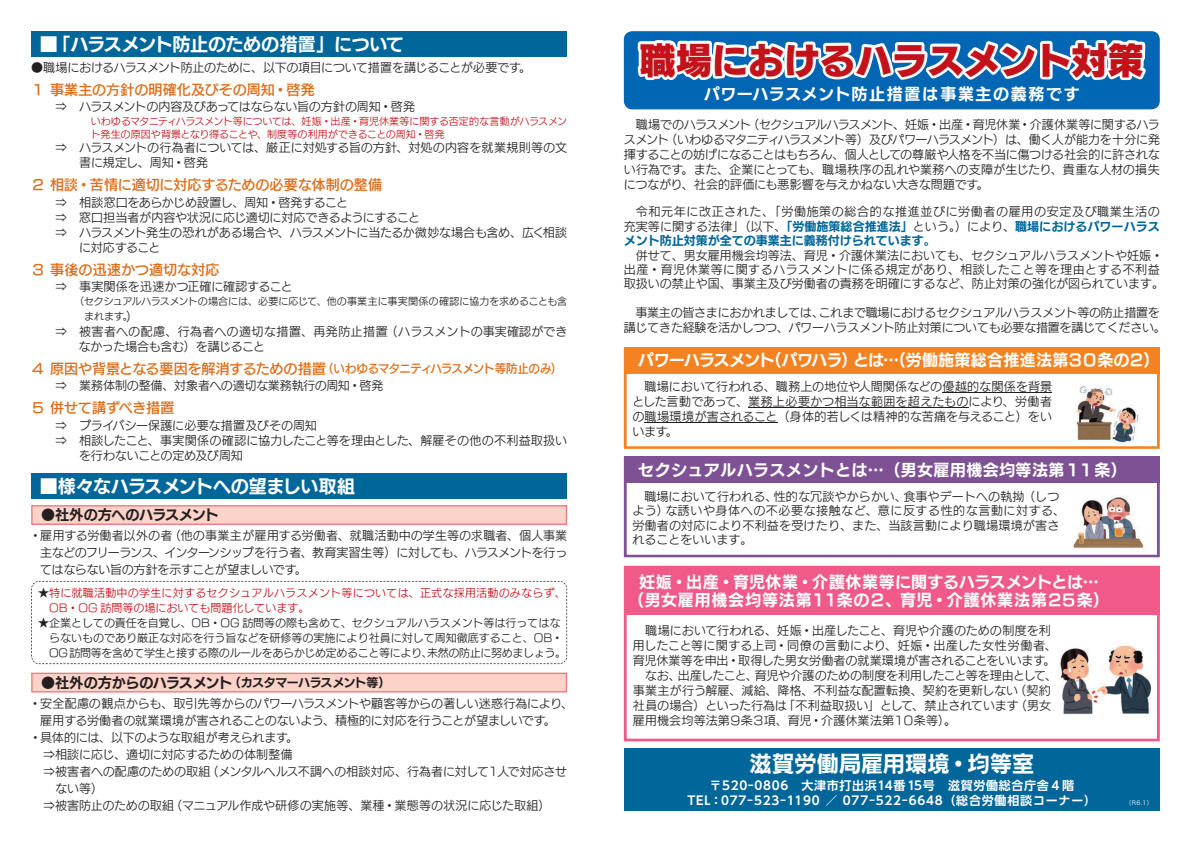
<style>
.page{position:relative;width:1191px;height:842px;background:#fff}
.page>*{position:absolute;margin:0;border:0;box-sizing:border-box;transform-origin:0 0}
.t1{font:36px "New Rodin Pro EB";color:#c4121a}
.t2{font:22px "New Rodin Pro B";letter-spacing:.015em;color:#fff}
.t3{font:18px "New Rodin Pro B";letter-spacing:-.02em;color:#fff}
.t4{font:16px/18px "New Rodin Pro B";letter-spacing:.025em;color:#fff;text-align:center}
.t5{font:16px "New Rodin Pro B";letter-spacing:-.025em;color:#fff}
.t6{font:16px "New Rodin Pro B";letter-spacing:.1em;color:#fff}
.t7{font:14px "New Rodin Pro DB";letter-spacing:.005em;color:#dd6e1c}
.t8{font:14px "New Rodin Pro B";letter-spacing:-.02em;color:#231f20}
.t9{font:12px/15px "New Rodin Pro M";color:#231f20;text-align:justify}
.t10{font:12px/14.4px "New Rodin Pro M";letter-spacing:-.02em;color:#231f20}
.t11{font:12px "New Rodin Pro M";letter-spacing:-.025em;color:#231f20}
.t12{font:12px/14.4px "New Rodin Pro M";letter-spacing:.02em;color:#231f20}
.t13{font:12px/14.4px "New Rodin Pro M";letter-spacing:.055em;color:#231f20;text-align:right}
.t14{font:700 12px/15px "UD Shin Go Pr 6 De";letter-spacing:.06em;color:#fff;text-align:center}
.t15{font:12px "New Rodin Pro M";letter-spacing:-.035em;color:#231f20}
.t16{font:12px "New Rodin Pro DB";letter-spacing:-.025em;color:#dd6e1c;scale:.95 1}
.t17{font:12px "New Rodin Pro M";letter-spacing:.03em;color:#231f20}
.t18{font:12px "New Rodin Pro B";color:#01669a}
.t19{font:11px/15px "New Rodin Pro M";letter-spacing:-.005em;color:#231f20}
.t20{font:11px/15px "New Rodin Pro M";letter-spacing:.02em;color:#c4121a}
.t21{font:10px/13px "New Rodin Pro M";letter-spacing:-.005em;color:#c4121a}
.t22{font:10px/15px "New Rodin Pro M";letter-spacing:-.005em;color:#231f20}
.t23{font:6px "Hira Kaku Pro W3";color:#fff}
.s1{font-size:12px}
.s2{font-size:14px}
.s3{font-family:"New Rodin Pro B";color:#01669a}
.s4{color:#231f20}
</style>
<div class="page">
<div style="left:624px;top:31px;width:535px;height:78px;background:#0166b3;border-radius:9px"></div>
<div style="left:31px;top:473px;width:536px;height:26px;background:#01669a"></div>
<svg style="left:31px;top:505px;width:536px;height:20px"></svg>
<svg style="left:31px;top:673px;width:536px;height:19px"></svg>
<svg style="left:31px;top:581px;width:536px;height:83px"></svg>
<div style="left:31px;top:31px;width:536px;height:26px;background:#01669a"></div>
<svg style="left:624px;top:614px;width:535px;height:127px"></svg>
<svg style="left:635px;top:31px;width:178px;height:79px"></svg>
<svg style="left:813px;top:31px;width:52px;height:711px"></svg>
<svg style="left:847px;top:37px;width:299px;height:48px"></svg>
<div style="left:624px;top:748px;width:535px;height:63px;background:#01669a"></div>
<div style="left:624px;top:566px;width:535px;height:48px;background:#f05988"></div>
<img style="left:1058px;top:641px;width:94px;height:76px">
<svg style="left:624px;top:483px;width:535px;height:74px"></svg>
<div style="left:624px;top:457px;width:535px;height:26px;background:#7e5195"></div>
<img style="left:1072px;top:496px;width:72px;height:54px">
<svg style="left:624px;top:373px;width:535px;height:76px"></svg>
<hr style="left:942px;top:393px;width:110px;height:1px;background:#231f20">
<hr style="left:748px;top:408px;width:220px;height:1px;background:#231f20">
<hr style="left:644px;top:423px;width:133px;height:1px;background:#231f20">
<div style="left:624px;top:347px;width:535px;height:26px;background:#f58220"></div>
<img style="left:1075px;top:386px;width:64px;height:58px">
<h3 class="t3" style="left:40px;top:28px;width:366px">■「ハラスメント防止のための措置」について</h3>
<h1 class="t1" style="left:639px;top:29px;width:505px">職場におけるハラスメント対策</h1>
<h3 class="t6" style="left:704px;top:80px;width:377px">パワーハラスメント防止措置は事業主の義務です</h3>
<p class="t9" style="left:624px;top:116px;width:538px;text-indent:12px">職場でのハラスメント（セクシュアルハラスメント、妊娠・出産・育児休業・介護休業等に関するハラスメント（いわゆるマタニティハラスメント等）及びパワーハラスメント）は、働く人が能力を十分に発揮することの妨げになることはもちろん、個人としての尊厳や人格を不当に傷つける社会的に許されない行為です。また、企業にとっても、職場秩序の乱れや業務への支障が生じたり、貴重な人材の損失につながり、社会的評価にも悪影響を与えかねない大きな問題です。</p>
<p class="t11" style="left:31px;top:57px;width:501px">●職場におけるハラスメント防止のために、以下の項目について措置を講じることが必要です。</p>
<p class="t7" style="left:31px;top:77px;width:285px">１ 事業主の方針の明確化及びその周知・啓発</p>
<p class="t11" style="left:55px;top:96px;width:361px">⇒ ハラスメントの内容及びあってはならない旨の方針の周知・啓発</p>
<p class="t21" style="left:91px;top:114px;width:478px">いわゆるマタニティハラスメント等については、妊娠・出産・育児休業等に関する否定的な言動がハラスメント発生の原因や背景となり得ることや、制度等の利用ができることの周知・啓発</p>
<p class="t9" style="left:79px;top:139px;width:489px;text-indent:-24px">⇒ ハラスメントの行為者については、厳正に対処する旨の方針、対処の内容を就業規則等の文書に規定し、周知・啓発</p>
<p class="t7" style="left:31px;top:173px;width:352px">２ 相談・苦情に適切に対応するための必要な体制の整備</p>
<p class="t9" style="left:55px;top:193px;width:294px">⇒ 相談窓口をあらかじめ設置し、周知・啓発すること</p>
<p class="t9" style="left:55px;top:208px;width:366px">⇒ 窓口担当者が内容や状況に応じ適切に対応できるようにすること</p>
<p class="t15" style="left:55px;top:222px;width:513px">⇒ ハラスメント発生の恐れがある場合や、ハラスメントに当たるか微妙な場合も含め、広く相談</p>
<p class="t15" style="left:79px;top:237px;width:83px">に対応すること</p>
<p class="t7" style="left:31px;top:257px;width:190px">３ 事後の迅速かつ適切な対応</p>
<p class="t9" style="left:55px;top:278px;width:239px">⇒ 事実関係を迅速かつ正確に確認すること</p>
<p class="t22" style="left:84px;top:293px;width:484px;text-indent:-10px">（セクシュアルハラスメントの場合には、必要に応じて、他の事業主に事実関係の確認に協力を求めることも含まれます。<span class="s1">）</span></p>
<p class="t9" style="left:78px;top:323px;width:490px;line-height:14.4px;text-indent:-23px">⇒ 被害者への配慮、行為者への適切な措置、再発防止措置（ハラスメントの事実確認ができなかった場合も含む）を講じること</p>
<p class="t16" style="left:31px;top:358px;width:560px"><span class="s2">４ 原因や背景となる要因を解消するための措置</span>（いわゆるマタニティハラスメント等防止のみ）</p>
<p class="t9" style="left:55px;top:377px;width:330px">⇒ 業務体制の整備、対象者への適切な業務執行の周知・啓発</p>
<p class="t7" style="left:31px;top:396px;width:145px">５ 併せて講ずべき措置</p>
<p class="t9" style="left:55px;top:416px;width:263px">⇒ プライバシー保護に必要な措置及びその周知</p>
<p class="t9" style="left:55px;top:431px;width:513px">⇒ 相談したこと、事実関係の確認に協力したこと等を理由とした、解雇その他の不利益取扱い</p>
<p class="t9" style="left:79px;top:446px;width:165px">を行わないことの定め及び周知</p>
<p class="t13" style="left:624px;top:204px;width:537px">令和元年に改正された、「労働施策の総合的な推進並びに労働者の雇用の安定及び職業生活の充実等に関する法律」（以下、<span class="s3">「労働施策総合推進法」</span>という。）により、<span class="s3">職場におけるパワーハラス</span></p>
<p class="t18" style="left:624px;top:230px;width:313px">メント防止対策が全ての事業主に義務付けられています。</p>
<p class="t9" style="left:624px;top:247px;width:541px;line-height:14.4px;text-align:left">　併せて、男女雇用機会均等法、育児・介護休業法においても、セクシュアルハラスメントや妊娠・出産・育児休業等に関するハラスメントに係る規定があり、相談したこと等を理由とする不利益取扱いの禁止や国、事業主及び労働者の責務を明確にするなど、防止対策の強化が図られています。</p>
<p class="t10" style="left:624px;top:304px;width:543px">　事業主の皆さまにおかれましては、これまで職場におけるセクシュアルハラスメント等の防止措置を講じてきた経験を活かしつつ、パワーハラスメント防止対策についても必要な措置を講じてください。</p>
<h3 class="t5" style="left:638px;top:346px;width:523px">パワーハラスメント（パワハラ）とは…（労働施策総合推進法第３０条の２）</h3>
<p class="t9" style="left:632px;top:378px;width:421px;text-indent:12px">職場において行われる、職務上の地位や人間関係などの優越的な関係を背景とした言動であって、業務上必要かつ相当な範囲を超えたものにより、労働者の職場環境が害されること（身体的若しくは精神的な苦痛を与えること）をいいます。</p>
<h3 class="t4" style="left:638px;top:460px;width:490px">セクシュアルハラスメントとは…（男女雇用機会均等法第１１条）</h3>
<h3 class="t3" style="left:40px;top:470px;width:317px">■様々なハラスメントへの望ましい取組</h3>
<p class="t8" style="left:41px;top:503px;width:179px">●社外の方へのハラスメント</p>
<p class="t12" style="left:632px;top:488px;width:434px;text-indent:12px">職場において行われる、性的な冗談やからかい、食事やデートへの執拗（しつよう）な誘いや身体への不必要な接触など、意に反する性的な言動に対する、労働者の対応により不利益を受けたり、また、当該言動により職場環境が害されることをいいます。</p>
<p class="t9" style="left:40px;top:526px;width:528px;line-height:17px;text-indent:-11px">・雇用する労働者以外の者（他の事業主が雇用する労働者、就職活動中の学生等の求職者、個人事業主などのフリーランス、インターンシップを行う者、教育実習生等）に対しても、ハラスメントを行ってはならない旨の方針を示すことが望ましいです。</p>
<h3 class="t4" style="left:628px;top:572px;width:482px">妊娠・出産・育児休業・介護休業等に関するハラスメントとは…<br>（男女雇用機会均等法第１１条の２、育児・介護休業法第２５条）</h3>
<p class="t20" style="left:49px;top:584px;width:518px;text-indent:-11px"><span class="s4">★</span> 特に就職活動中の学生に対するセクシュアルハラスメント等については、正式な採用活動のみならず、<br>OB・OG 訪問等の場においても問題化しています。</p>
<p class="t19" style="left:49px;top:614px;width:518px;text-indent:-11px">★企業としての責任を自覚し、OB・OG 訪問等の際も含めて、セクシュアルハラスメント等は行ってはならないものであり厳正な対応を行う旨などを研修等の実施により社員に対して周知徹底すること、OB・<br>OG訪問等を含めて学生と接する際のルールをあらかじめ定めること等により、未然の防止に努めましょう。</p>
<p class="t9" style="left:645px;top:622px;width:407px">職場において行われる、妊娠・出産したこと、育児や介護のための制度を利</p>
<p class="t17" style="left:633px;top:635px;width:425px">用したこと等に関する上司・同僚の言動により、妊娠・出産した女性労働者、</p>
<p class="t9" style="left:633px;top:652px;width:424px">育児休業等を申出・取得した男女労働者の就業環境が害されることをいいます。</p>
<p class="t11" style="left:645px;top:665px;width:413px">なお、出産したこと、育児や介護のための制度を利用したこと等を理由として、</p>
<p class="t9" style="left:633px;top:682px;width:419px">事業主が行う解雇、減給、降格、不利益な配置転換、契約を更新しない（契約</p>
<p class="t9" style="left:633px;top:697px;width:419px">社員の場合）といった行為は「不利益取扱い」として、禁止されています（男女</p>
<p class="t9" style="left:633px;top:712px;width:324px">雇用機会均等法第９条３項、育児・介護休業法第１０条等）。</p>
<h2 class="t2" style="left:749px;top:745px;width:286px">滋賀労働局雇用環境・均等室</h2>
<p class="t14" style="left:687px;top:777px;width:410px">〒520-0806　大津市打出浜14番15号　滋賀労働総合庁舎４階<br>TEL：077-523-1190 ／ 077-522-6648（総合労働相談コーナー）</p>
<p class="t8" style="left:41px;top:670px;width:351px">●社外の方からのハラスメント<span class="s1">（カスタマーハラスメント等）</span></p>
<p class="t9" style="left:29px;top:695px;width:545px">・安全配慮の観点からも、取引先等からのパワーハラスメントや顧客等からの著しい迷惑行為により、</p>
<p class="t9" style="left:40px;top:712px;width:517px">雇用する労働者の就業環境が害されることのないよう、積極的に対応を行うことが望ましいです。</p>
<p class="t11" style="left:29px;top:727px;width:270px">・具体的には、以下のような取組が考えられます。</p>
<p class="t9" style="left:43px;top:746px;width:251px">⇒相談に応じ、適切に対応するための体制整備</p>
<p class="t10" style="left:43px;top:763px;width:525px">⇒被害者への配慮のための取組（メンタルヘルス不調への相談対応、行為者に対して１人で対応させ</p>
<p class="t9" style="left:55px;top:780px;width:49px">ない等）</p>
<p class="t9" style="left:43px;top:797px;width:509px">⇒被害防止のための取組（マニュアル作成や研修の実施等、業種・業態等の状況に応じた取組）</p>
<p class="t23" style="left:1125px;top:798px;width:29px">（R6.1）</p>
</div>
